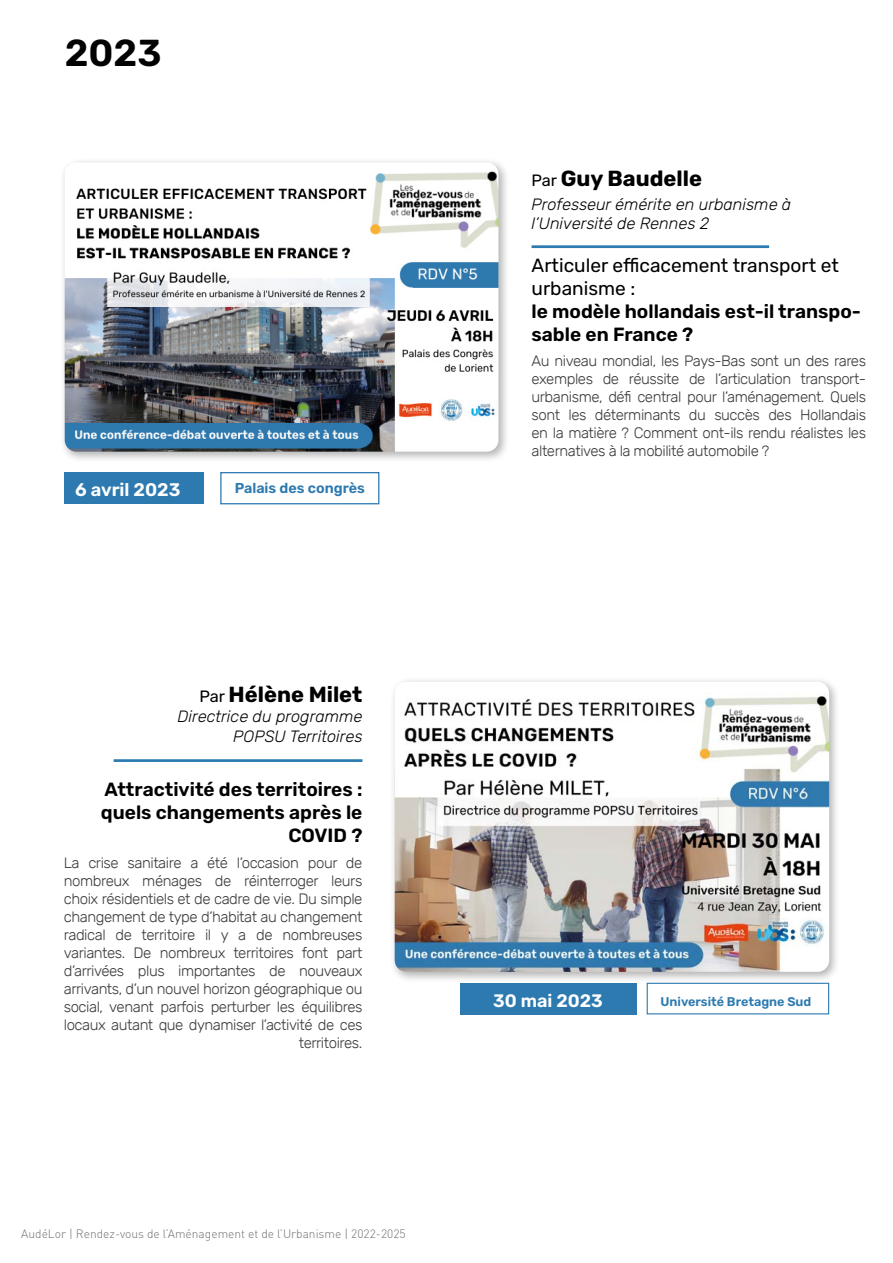
<style>
.page{position:relative;width:893px;height:1263px;background:#fff}
.page>*{position:absolute;margin:0;border:0;box-sizing:border-box;transform-origin:0 0}
.t1{font:600 37.5px "Rubik";color:#020203}
.t2{font:700 21.9px "Rubik";color:#000}
.t3{font:600 19.05px/23px "Rubik";color:#000}
.t4{font:19.05px/23px "Rubik";color:#000}
.t5{font:600 18.15px "Rubik";color:#fff}
.t6{font:600 18px "Rubik";color:#fff}
.t7{font:italic 300 16.35px/19.6px "Rubik";color:#000}
.t8{font:300 15px/18px "Rubik";letter-spacing:-.03em;color:#3c3c3b;text-align:justify}
.t9{font:600 14.4px "Rubik";color:#2d7ab0}
.t10{font:600 12.6px "Rubik";color:#2d7ab0}
.t11{font:300 12px "DIN Pro";color:#706f6f}
.s1{font-weight:400;font-size:16.35px}
</style>
<div class="page">
<div style="left:59px;top:157px;width:451px;height:306px;background:#000;opacity:.3"></div>
<img style="left:65px;top:162px;width:433px;height:290px">
<div style="left:389px;top:676px;width:451px;height:307px;background:#000;opacity:.3"></div>
<img style="left:395px;top:682px;width:434px;height:290px">
<hr style="left:531px;top:245px;width:238px;height:3px;background:#2d7ab0">
<hr style="left:114px;top:759px;width:248px;height:3px;background:#2b7bb2">
<div style="left:65px;top:472px;width:139px;height:32px;background:#2d7ab0"></div>
<div style="left:460px;top:983px;width:176px;height:31px;background:#2d7ab0"></div>
<div style="left:220px;top:472px;width:159px;height:32px;border:1px solid #2d7ab0"></div>
<div style="left:647px;top:983px;width:182px;height:31px;border:1px solid #2d7ab0"></div>
<h1 class="t1" style="left:65px;top:31px;width:98px">2023</h1>
<p class="t5" style="left:75px;top:480px;width:107px">6 avril 2023</p>
<p class="t9" style="left:235px;top:480px;width:132px">Palais des congrès</p>
<h2 class="t2" style="left:199px;top:682px;width:165px"><span class="s1">Par</span> Hélène Milet</h2>
<p class="t7" style="left:177px;top:707px;width:186px;text-align:right">Directrice du programme<br>POPSU Territoires</p>
<p class="t3" style="left:101px;top:778px;width:263px;text-align:right">Attractivité des territoires : quels changements après le<br>COVID ?</p>
<p class="t8" style="left:64px;top:854px;width:300px;text-align:right">La crise sanitaire a été l’occasion pour de nombreux ménages de réinterroger leurs choix résidentiels et de cadre de vie. Du simple changement de type d’habitat au changement radical de territoire il y a de nombreuses variantes. De nombreux territoires font part d’arrivées plus importantes de nouveaux arrivants, d’un nouvel horizon géographique ou social, venant parfois perturber les équilibres locaux autant que dynamiser l’activité de ces territoires.</p>
<p class="t11" style="left:21px;top:1225px;width:386px">AudéLor | Rendez-vous de l’Aménagement et de l’Urbanisme | 2022-2025</p>
<h2 class="t2" style="left:531px;top:165px;width:172px"><span class="s1">Par</span> Guy Baudelle</h2>
<p class="t7" style="left:531px;top:195px;width:261px">Professeur émérite en urbanisme à l’Université de Rennes 2</p>
<p class="t4" style="left:531px;top:254px;width:309px">Articuler efficacement transport et urbanisme :</p>
<p class="t3" style="left:531px;top:300px;width:331px">le modèle hollandais est-il transpo&shy;sable en France ?</p>
<p class="t8" style="left:531px;top:353px;width:336px">Au niveau mondial, les Pays-Bas sont un des rares exemples de réussite de l’articulation transport&shy;urbanisme, défi central pour l’aménagement. Quels sont les déterminants du succès des Hollandais en la matière ? Comment ont-ils rendu réalistes les alternatives à la mobilité automobile ?</p>
<p class="t6" style="left:493px;top:990px;width:111px">30 mai 2023</p>
<p class="t10" style="left:660px;top:994px;width:152px">Université Bretagne Sud</p>
</div>
